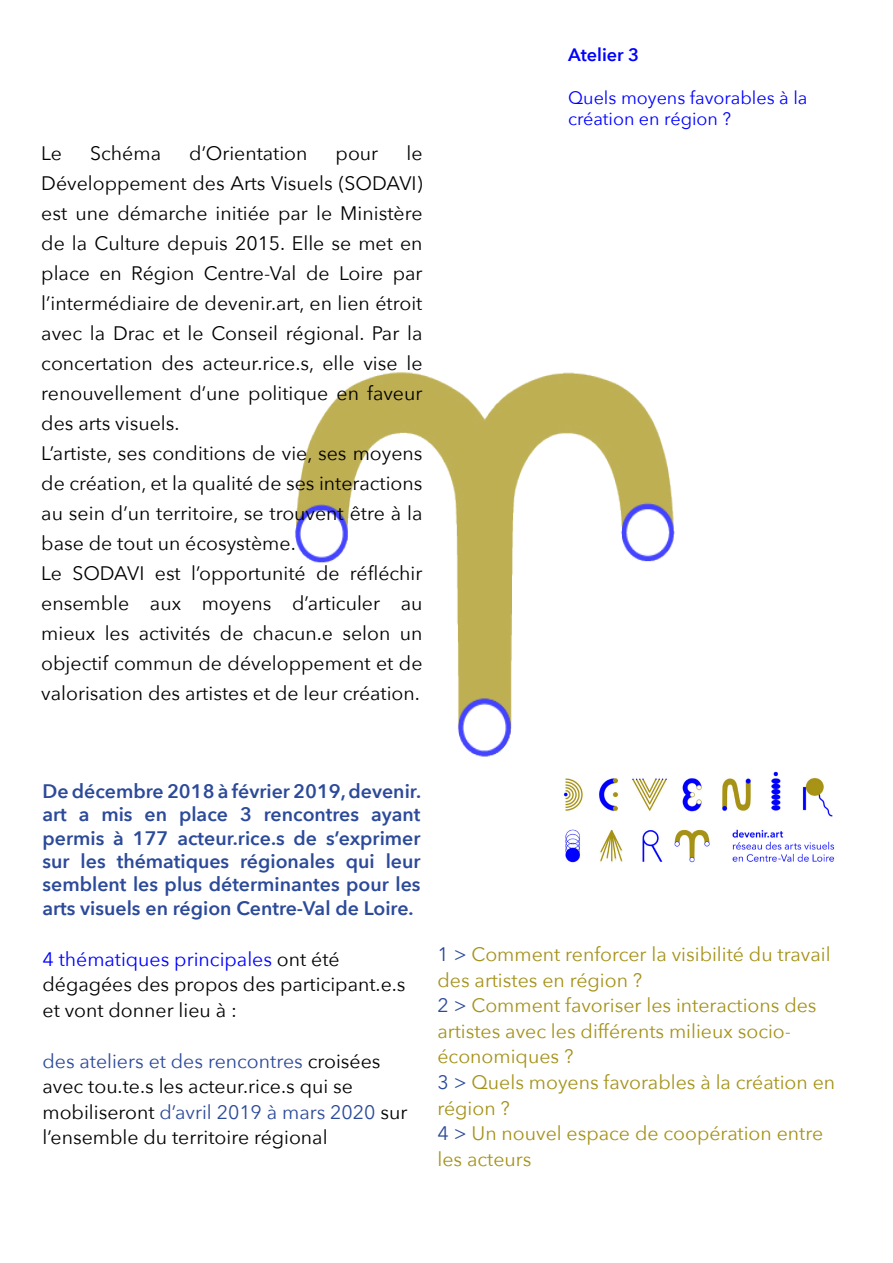
<style>
.page{position:relative;width:893px;height:1263px;background:#fff}
.page>*{position:absolute;margin:0;border:0;box-sizing:border-box;transform-origin:0 0}
.t1{font:19.5px/30px "Avenir Next";color:#000}
.t2{font:19.5px/25.5px "Avenir Next";color:#a59219}
.t3{font:600 19.5px/23.4px "Avenir Next";color:#2c4a9a;text-align:justify}
.t4{font:18px/21.6px "Avenir Next";color:#00f}
.t5{font:600 18px "Avenir Next";color:#00f}
.s1{color:#0000fe}
.s2{color:#2c4a9a}
</style>
<div class="page">
<img style="left:295px;top:372px;width:380px;height:385px">
<img style="left:563px;top:771px;width:272px;height:92px">
<p class="t1" style="left:41px;top:138px;width:383px;text-indent:365px">le Développement des Arts Visuels (SODAVI) est une démarche initiée par le Ministère de la Culture depuis 2015. Elle se met en place en Région Centre-Val de Loire par l’intermédiaire de devenir.art, en lien étroit avec la Drac et le Conseil régional. Par la concertation des acteur.rice.s, elle vise le renouvellement d’une politique en faveur des arts visuels.<br>L’artiste, ses conditions de vie, ses moyens de création, et la qualité de ses interactions au sein d’un territoire, se trouvent être à la base de tout un écosystème.<br>Le SODAVI est l’opportunité de réfléchir ensemble aux moyens d’articuler au mieux les activités de chacun.e selon un objectif commun de développement et de valorisation des artistes et de leur création.</p>
<p class="t1" style="left:41px;top:138px;width:22px">Le</p>
<p class="t1" style="left:90px;top:138px;width:72px">Schéma</p>
<p class="t1" style="left:189px;top:138px;width:120px">d’Orientation</p>
<p class="t1" style="left:336px;top:138px;width:44px">pour</p>
<p class="t5" style="left:568px;top:43px;width:73px">Atelier 3</p>
<p class="t4" style="left:568px;top:87px;width:241px">Quels moyens favorables à la création en région ?</p>
<p class="t3" style="left:43px;top:779px;width:380px">De décembre 2018 à février 2019, devenir. art a mis en place 3 rencontres ayant permis à 177 acteur.rice.s de s’exprimer sur les thématiques régionales qui leur semblent les plus déterminantes pour les arts visuels en région Centre-Val de Loire.</p>
<p class="t1" style="left:43px;top:946px;width:365px;line-height:25.5px"><span class="s1">4 thématiques principales</span> ont été dégagées des propos des participant.e.s et vont donner lieu à :</p>
<p class="t1" style="left:43px;top:1048px;width:366px;line-height:25.5px"><span class="s2">des ateliers et des rencontres</span> croisées avec tou.te.s les acteur.rice.s qui se mobiliseront <span class="s2">d’avril 2019 à mars 2020</span> sur l’ensemble du territoire régional</p>
<p class="t2" style="left:437px;top:942px;width:399px"><span class="s2">1 &gt;</span> Comment renforcer la visibilité du travail des artistes en région ?<br><span class="s2">2 &gt;</span> Comment favoriser les interactions des artistes avec les différents milieux socio&shy;économiques ?<br><span class="s2">3 &gt;</span> Quels moyens favorables à la création en région ?<br><span class="s2">4 &gt;</span> Un nouvel espace de coopération entre les acteurs</p>
</div>
